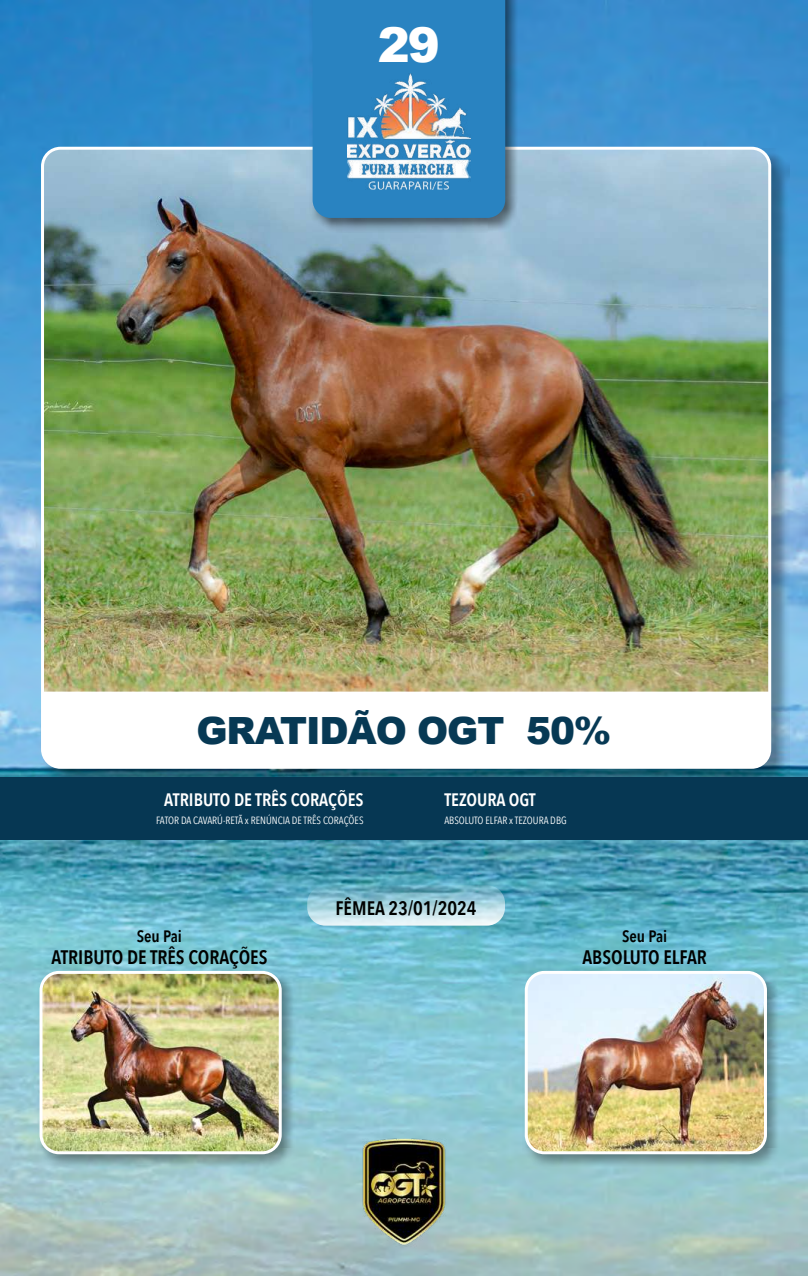
<style>
.page{position:relative;width:808px;height:1276px;background:#fff}
.page>*{position:absolute;margin:0;border:0;box-sizing:border-box;transform-origin:0 0}
.t1{font:900 48px "Arial";color:#fff}
.t2{font:900 37.5px "Arial";letter-spacing:-.03em;color:#073954}
.t3{font:600 19.5px "Avenir Next Condensed";color:#000100}
.t4{font:600 18px "Avenir Next Condensed";color:#fff}
.t5{font:600 16.5px "Avenir Next Condensed";color:#000100}
.t6{font:10.5px "Avenir Next Condensed";color:#fff}
</style>
<div class="page">
<img style="left:0;top:0;width:808px;height:1275px">
<div style="left:43px;top:148px;width:747px;height:639px;background:#000;opacity:.36"></div>
<div style="left:43px;top:148px;width:727px;height:619px;background:#fff;border-radius:18px"></div>
<img style="left:43px;top:148px;width:727px;height:543px">
<div style="left:41px;top:147px;width:730px;height:622px;border:3px solid #fff;border-radius:18px"></div>
<div style="left:310px;top:0;width:210px;height:232px;background:#000;opacity:.52"></div>
<div style="left:313px;top:0;width:192px;height:218px;background:#2983c1"></div>
<img style="left:348px;top:74px;width:122px;height:116px">
<div style="left:37px;top:968px;width:259px;height:200px;background:#000;opacity:.37"></div>
<img style="left:41px;top:972px;width:239px;height:180px">
<div style="left:40px;top:971px;width:242px;height:183px;border:3px solid #fff;border-radius:18px"></div>
<div style="left:522px;top:968px;width:260px;height:200px;background:#000;opacity:.37"></div>
<img style="left:526px;top:972px;width:239px;height:180px">
<div style="left:525px;top:971px;width:242px;height:183px;border:3px solid #fff;border-radius:18px"></div>
<div style="left:0;top:777px;width:808px;height:62px;background:#063753"></div>
<svg style="left:307px;top:885px;width:198px;height:40px;background:#a4cfdb"></svg>
<img style="left:358px;top:1134px;width:90px;height:115px">
<h1 class="t1" style="left:378px;top:10px;width:64px">29</h1>
<h2 class="t2" style="left:197px;top:704px;width:416px">GRATIDÃO OGT 50%</h2>
<h3 class="t4" style="left:164px;top:784px;width:201px">ATRIBUTO DE TRÊS CORAÇÕES</h3>
<h3 class="t4" style="left:444px;top:784px;width:93px">TEZOURA OGT</h3>
<p class="t6" style="left:156px;top:811px;width:209px">FATOR DA CAVARÚ-RETÃ x RENÚNCIA DE TRÊS CORAÇÕES</p>
<p class="t6" style="left:444px;top:811px;width:124px">ABSOLUTO ELFAR x TEZOURA DBG</p>
<h3 class="t3" style="left:335px;top:891px;width:143px">FÊMEA 23/01/2024</h3>
<h3 class="t5" style="left:137px;top:922px;width:47px">Seu Pai</h3>
<h3 class="t5" style="left:622px;top:922px;width:47px">Seu Pai</h3>
<h3 class="t3" style="left:51px;top:940px;width:218px">ATRIBUTO DE TRÊS CORAÇÕES</h3>
<h3 class="t3" style="left:582px;top:940px;width:126px">ABSOLUTO ELFAR</h3>
</div>
